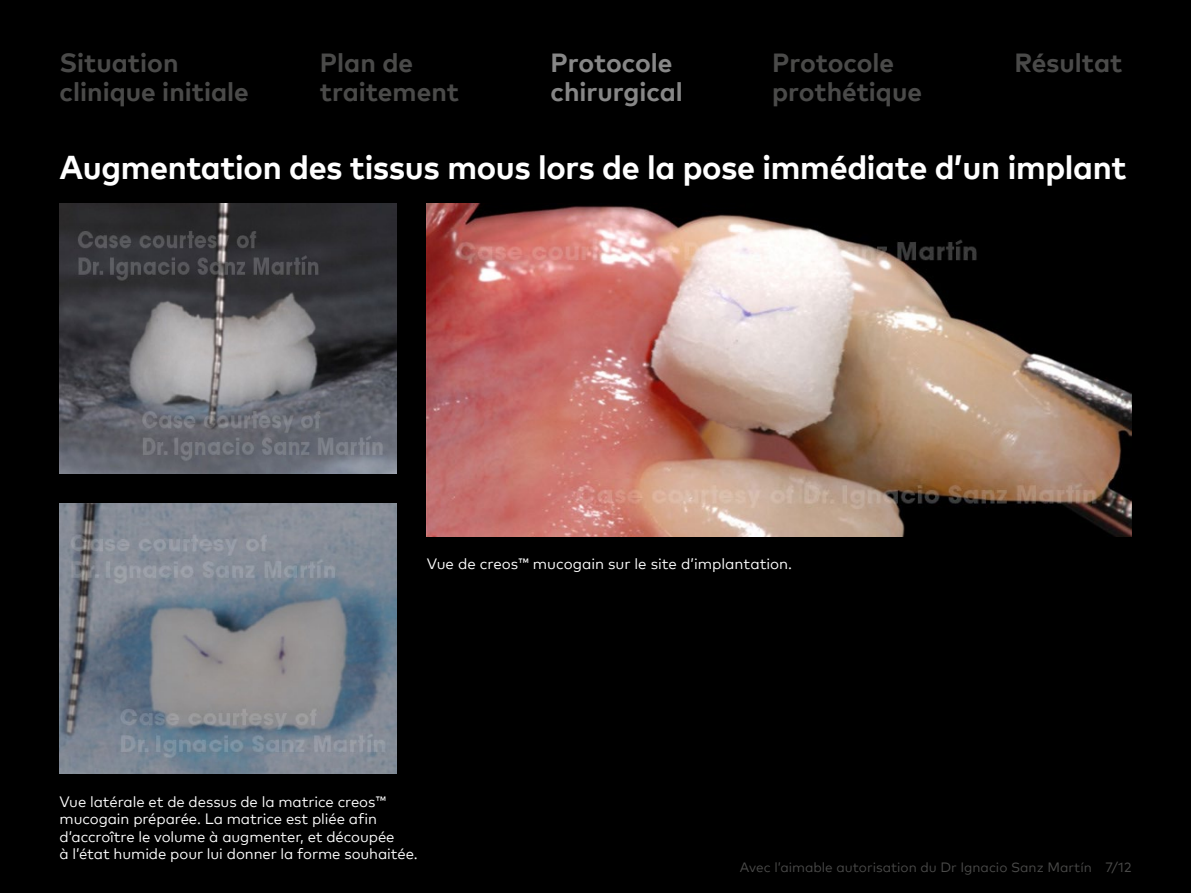
<style>
.page{position:relative;width:1191px;height:893px;background:#000}
.page>*{position:absolute;margin:0;border:0;box-sizing:border-box;transform-origin:0 0}
.t1{font:700 33px "Mark Pro";letter-spacing:-.01em;color:#fff}
.t2{font:700 26.25px/29.4px "Mark Pro";color:#4a4a49}
.t3{font:700 26.25px/29.4px "Mark Pro";color:#878787}
.t4{font:15px/17.2px "Mark Pro";letter-spacing:-.005em;color:#fff}
.t5{font:13.5px "Mark Pro";color:#4a4a49}
</style>
<div class="page">
<img style="left:60px;top:203px;width:337px;height:271px">
<img style="left:60px;top:503px;width:337px;height:271px">
<img style="left:427px;top:203px;width:704px;height:333px">
<h2 class="t2" style="left:60px;top:46px;width:191px">Situation clinique initiale</h2>
<h2 class="t2" style="left:320px;top:46px;width:141px">Plan de traitement</h2>
<h2 class="t3" style="left:550px;top:46px;width:134px">Protocole chirurgical</h2>
<h2 class="t2" style="left:772px;top:46px;width:151px">Protocole prothétique</h2>
<h2 class="t2" style="left:1014px;top:46px;width:109px">Résultat</h2>
<h1 class="t1" style="left:60px;top:142px;width:1068px">Augmentation des tissus mous lors de la pose immédiate d’un implant</h1>
<p class="t4" style="left:427px;top:554px;width:367px">Vue de creos™ mucogain sur le site d’implantation.</p>
<p class="t4" style="left:60px;top:792px;width:360px">Vue latérale et de dessus de la matrice creos™ mucogain préparée. La matrice est pliée afin d’accroître le volume à augmenter, et découpée<br>à l’état humide pour lui donner la forme souhaitée.</p>
<p class="t5" style="left:740px;top:857px;width:393px">Avec l’aimable autorisation du Dr Ignacio Sanz Martín 7/12</p>
</div>
